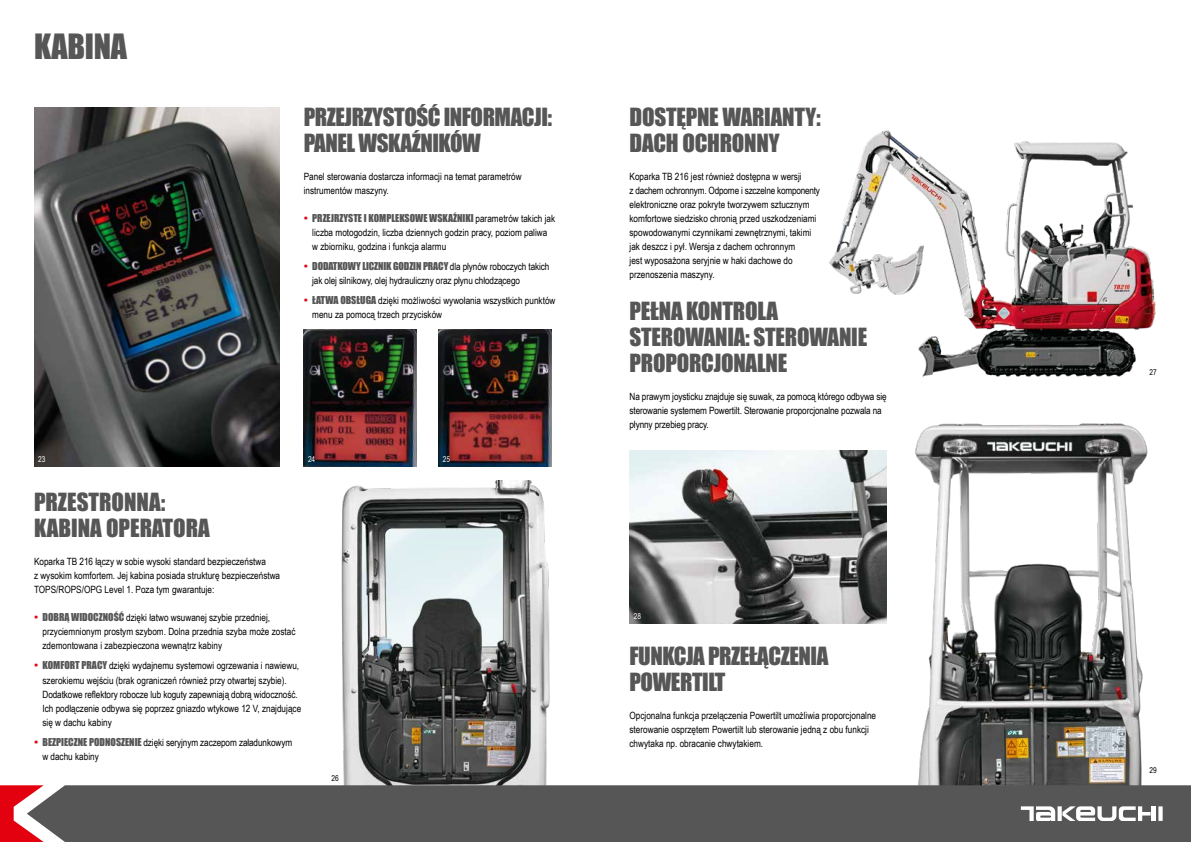
<style>
.page{position:relative;width:1191px;height:842px;background:#fff}
.page>*{position:absolute;margin:0;border:0;box-sizing:border-box;transform-origin:0 0}
.t1{font:32px "Impact";letter-spacing:-.01em;color:#565656}
.t2{font:23px/26px "Impact";letter-spacing:-.01em;color:#565656}
.t3{font:10px/14px "Arial Narrow";color:#000}
.t4{font:10px "Impact";color:#565656}
.t5{font:8px "Arial Narrow";color:#fff}
.t6{font:8px "Arial Narrow";color:#000}
.s1{font-size:12px;color:#e3000f}
.s2{font-family:"Arial Narrow";color:#000}
.s3{font-family:"Impact";font-size:12px;color:#e3000f}
.s4{font-family:"Impact";color:#565656}
</style>
<div class="page">
<img style="left:34px;top:108px;width:246px;height:358px">
<img style="left:915px;top:423px;width:232px;height:362px">
<img style="left:629px;top:451px;width:258px;height:173px">
<img style="left:341px;top:481px;width:209px;height:304px">
<img style="left:304px;top:330px;width:112px;height:136px">
<img style="left:438px;top:330px;width:113px;height:136px">
<img style="left:829px;top:130px;width:327px;height:247px">
<svg style="left:0;top:785px;width:27px;height:57px"></svg>
<div style="left:27px;top:785px;width:1164px;height:57px;background:#565656"></div>
<svg style="left:1158px;top:806px;width:4px;height:15px"></svg>
<hr style="left:1151px;top:806px;width:4px;height:15px;background:#fff">
<svg style="left:1057px;top:806px;width:4px;height:15px"></svg>
<svg style="left:1062px;top:806px;width:88px;height:15px"></svg>
<svg style="left:1020px;top:806px;width:35px;height:15px"></svg>
<h1 class="t1" style="left:34px;top:22px;width:94px">KABINA</h1>
<h2 class="t2" style="left:304px;top:103px;width:250px">PRZEJRZYSTOŚĆ INFORMACJI:<br>PANEL WSKAŹNIKÓW</h2>
<p class="t3" style="left:304px;top:169px;width:219px">Panel sterowania dostarcza informacji na temat parametrów instrumentów maszyny.</p>
<p class="t4" style="left:304px;top:210px;width:253px"><span class="s1">▪</span> PRZEJRZYSTE I KOMPLEKSOWE WSKAŹNIKI <span class="s2">parametrów takich jak</span></p>
<p class="t3" style="left:312px;top:225px;width:237px">liczba motogodzin, liczba dziennych godzin pracy, poziom paliwa w zbiorniku, godzina i funkcja alarmu</p>
<p class="t4" style="left:304px;top:258px;width:247px"><span class="s1">▪</span> DODATKOWY LICZNIK GODZIN PRACY <span class="s2">dla płynów roboczych takich</span></p>
<p class="t3" style="left:312px;top:273px;width:209px">jak olej silnikowy, olej hydrauliczny oraz płynu chłodzącego</p>
<p class="t3" style="left:312px;top:293px;width:245px;text-indent:-9px"><span class="s3">▪</span> <span class="s4">ŁATWA OBSŁUGA</span> dzięki możliwości wywołania wszystkich punktów menu za pomocą trzech przycisków</p>
<p class="t5" style="left:308px;top:453px;width:9px">24</p>
<p class="t5" style="left:443px;top:453px;width:9px">25</p>
<p class="t5" style="left:38px;top:453px;width:9px">23</p>
<h2 class="t2" style="left:34px;top:489px;width:177px">PRZESTRONNA:<br>KABINA OPERATORA</h2>
<p class="t3" style="left:34px;top:555px;width:248px">Koparka TB 216 łączy w sobie wysoki standard bezpieczeństwa<br>z wysokim komfortem. Jej kabina posiada strukturę bezpieczeństwa<br>TOPS/ROPS/OPG Level 1. Poza tym gwarantuje:</p>
<p class="t3" style="left:43px;top:611px;width:254px;text-indent:-9px"><span class="s3">▪</span> <span class="s4">DOBRĄ WIDOCZNOŚĆ</span> dzięki łatwo wsuwanej szybie przedniej, przyciemnionym prostym szybom. Dolna przednia szyba może zostać zdemontowana i zabezpieczona wewnątrz kabiny</p>
<p class="t3" style="left:43px;top:659px;width:260px;text-indent:-9px"><span class="s3">▪</span> <span class="s4">KOMFORT PRACY</span> dzięki wydajnemu systemowi ogrzewania i nawiewu, szerokiemu wejściu (brak ograniczeń również przy otwartej szybie).<br>Dodatkowe reflektory robocze lub koguty zapewniają dobrą widoczność.<br>Ich podłączenie odbywa się poprzez gniazdo wtykowe 12 V, znajdujące się w dachu kabiny</p>
<p class="t3" style="left:43px;top:735px;width:251px;text-indent:-9px"><span class="s3">▪</span> <span class="s4">BEZPIECZNE PODNOSZENIE</span> dzięki seryjnym zaczepom załadunkowym w dachu kabiny</p>
<p class="t6" style="left:331px;top:772px;width:9px">26</p>
<h2 class="t2" style="left:629px;top:103px;width:193px">DOSTĘPNE WARIANTY:<br>DACH OCHRONNY</h2>
<p class="t3" style="left:629px;top:169px;width:192px">Koparka TB 216 jest również dostępna w wersji<br>z dachem ochronnym. Odporne i szczelne komponenty elektroniczne oraz pokryte tworzywem sztucznym komfortowe siedzisko chronią przed uszkodzeniami spowodowanymi czynnikami zewnętrznymi, takimi jak deszcz i pył. Wersja z dachem ochronnym<br>jest wyposażona seryjnie w haki dachowe do przenoszenia maszyny.</p>
<h2 class="t2" style="left:629px;top:297px;width:239px">PEŁNA KONTROLA<br>STEROWANIA: STEROWANIE<br>PROPORCJONALNE</h2>
<p class="t3" style="left:629px;top:389px;width:259px">Na prawym joysticku znajduje się suwak, za pomocą którego odbywa się sterowanie systemem Powertilt. Sterowanie proporcjonalne pozwala na płynny przebieg pracy.</p>
<p class="t5" style="left:634px;top:611px;width:9px">28</p>
<h2 class="t2" style="left:629px;top:642px;width:200px">FUNKCJA PRZEŁĄCZENIA<br>POWERTILT</h2>
<p class="t3" style="left:629px;top:708px;width:248px">Opcjonalna funkcja przełączenia Powertilt umożliwia proporcjonalne sterowanie osprzętem Powertilt lub sterowanie jedną z obu funkcji chwytaka np. obracanie chwytakiem.</p>
<p class="t6" style="left:1149px;top:366px;width:9px">27</p>
<p class="t6" style="left:1149px;top:764px;width:9px">29</p>
</div>
